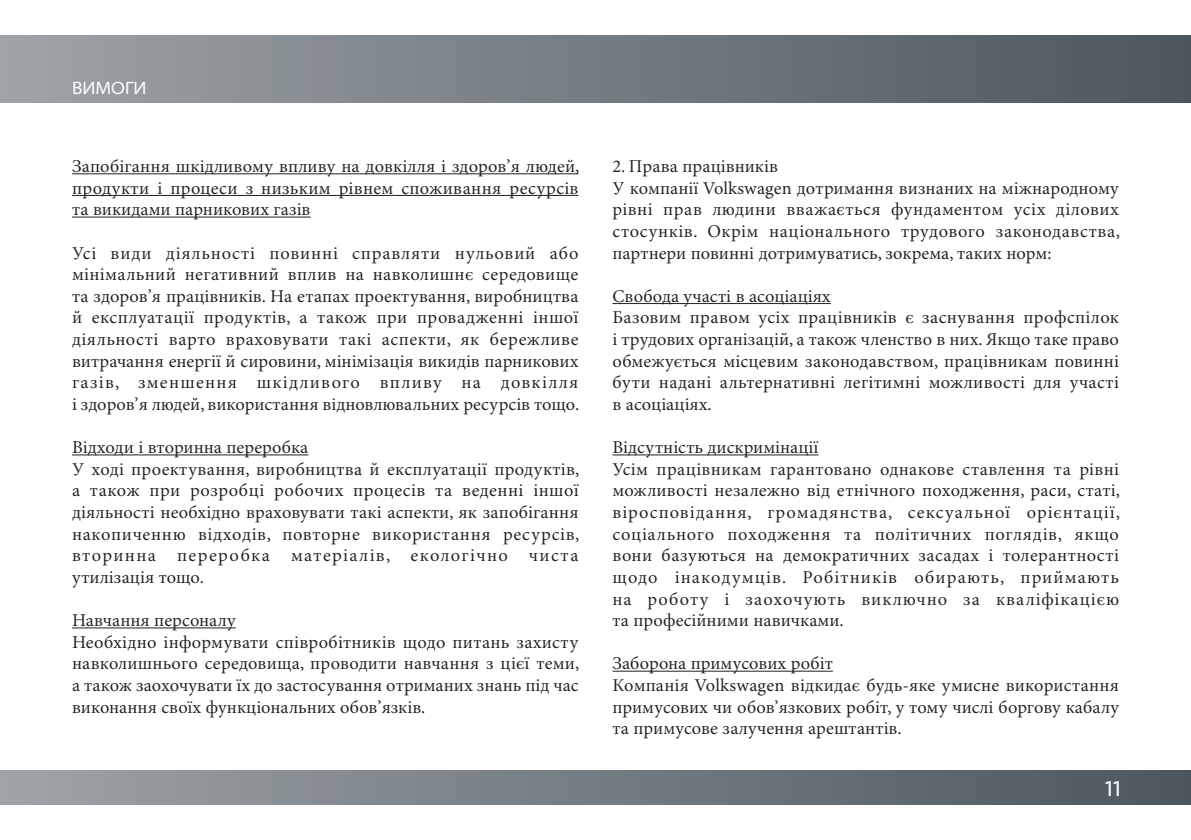
<style>
.page{position:relative;width:1191px;height:840px;background:#fff}
.page>*{position:absolute;margin:0;border:0;box-sizing:border-box;transform-origin:0 0}
.t1{font:22px "The Sans Caps";color:#fff}
.t2{font:18px/21.6px "Minion Pro";color:#231f20;text-align:justify}
.hed1_9{font:semi-expanded 18px "Myriad Pro";color:#fff}
</style>
<div class="page">
<div style="left:0;top:35px;width:1191px;height:67px;background:linear-gradient(to right,#9ea2a7,#4a575e)"></div>
<div style="left:0;top:769px;width:1191px;height:35px;background:linear-gradient(to right,#9ea2a7,#4a575e)"></div>
<hr style="left:72px;top:173px;width:506px;height:1px;background:#231f20">
<hr style="left:72px;top:195px;width:506px;height:1px;background:#231f20">
<hr style="left:72px;top:216px;width:238px;height:1px;background:#231f20">
<hr style="left:72px;top:454px;width:236px;height:1px;background:#231f20">
<hr style="left:72px;top:627px;width:164px;height:1px;background:#231f20">
<hr style="left:612px;top:303px;width:218px;height:1px;background:#231f20">
<hr style="left:612px;top:454px;width:206px;height:1px;background:#231f20">
<hr style="left:612px;top:670px;width:221px;height:1px;background:#231f20">
<p class="hed1_9" style="left:72px;top:78px;width:76px">ВИМОГИ</p>
<p class="t2" style="left:72px;top:156px;width:509px">Запобігання шкідливому впливу на довкілля і здоров’я людей, продукти і процеси з низьким рівнем споживання ресурсів та викидами парникових газів</p>
<p class="t2" style="left:72px;top:242px;width:509px">Усі види діяльності повинні справляти нульовий або мінімальний негативний вплив на навколишнє середовище та здоров’я працівників. На етапах проектування, виробництва й експлуатації продуктів, а також при провадженні іншої діяльності варто враховувати такі аспекти, як бережливе витрачання енергії й сировини, мінімізація викидів парникових газів, зменшення шкідливого впливу на довкілля і здоров’я людей, використання відновлювальних ресурсів тощо.</p>
<p class="t2" style="left:72px;top:437px;width:238px">Відходи і вторинна переробка</p>
<p class="t2" style="left:72px;top:458px;width:509px">У ході проектування, виробництва й експлуатації продуктів, а також при розробці робочих процесів та веденні іншої діяльності необхідно враховувати такі аспекти, як запобігання накопиченню відходів, повторне використання ресурсів, вторинна переробка матеріалів, екологічно чиста утилізація тощо.</p>
<p class="t2" style="left:72px;top:609px;width:165px">Навчання персоналу</p>
<p class="t2" style="left:72px;top:631px;width:509px">Необхідно інформувати співробітників щодо питань захисту навколишнього середовища, проводити навчання з цієї теми, а також заохочувати їх до застосування отриманих знань під час виконання своїх функціональних обов’язків.</p>
<p class="t2" style="left:612px;top:156px;width:167px">2. Права працівників</p>
<p class="t2" style="left:612px;top:177px;width:509px">У компанії Volkswagen дотримання визнаних на міжнародному рівні прав людини вважається фундаментом усіх ділових стосунків. Окрім національного трудового законодавства, партнери повинні дотримуватись, зокрема, таких норм:</p>
<p class="t2" style="left:612px;top:285px;width:220px">Свобода участі в асоціаціях</p>
<p class="t2" style="left:612px;top:307px;width:508px">Базовим правом усіх працівників є заснування профспілок і трудових організацій, а також членство в них. Якщо таке право обмежується місцевим законодавством, працівникам повинні бути надані альтернативні легітимні можливості для участі в асоціаціях.</p>
<p class="t2" style="left:612px;top:437px;width:207px">Відсутність дискримінації</p>
<p class="t2" style="left:612px;top:458px;width:509px">Усім працівникам гарантовано однакове ставлення та рівні можливості незалежно від етнічного походження, раси, статі, віросповідання, громадянства, сексуальної орієнтації, соціального походження та політичних поглядів, якщо вони базуються на демократичних засадах і толерантності щодо інакодумців. Робітників обирають, приймають на роботу і заохочують виключно за кваліфікацією та професійними навичками.</p>
<p class="t2" style="left:612px;top:653px;width:222px">Заборона примусових робіт</p>
<p class="t2" style="left:612px;top:674px;width:508px">Компанія Volkswagen відкидає будь-яке умисне використання примусових чи обов’язкових робіт, у тому числі боргову кабалу та примусове залучення арештантів.</p>
<p class="t1" style="left:1105px;top:769px;width:17px">11</p>
</div>
